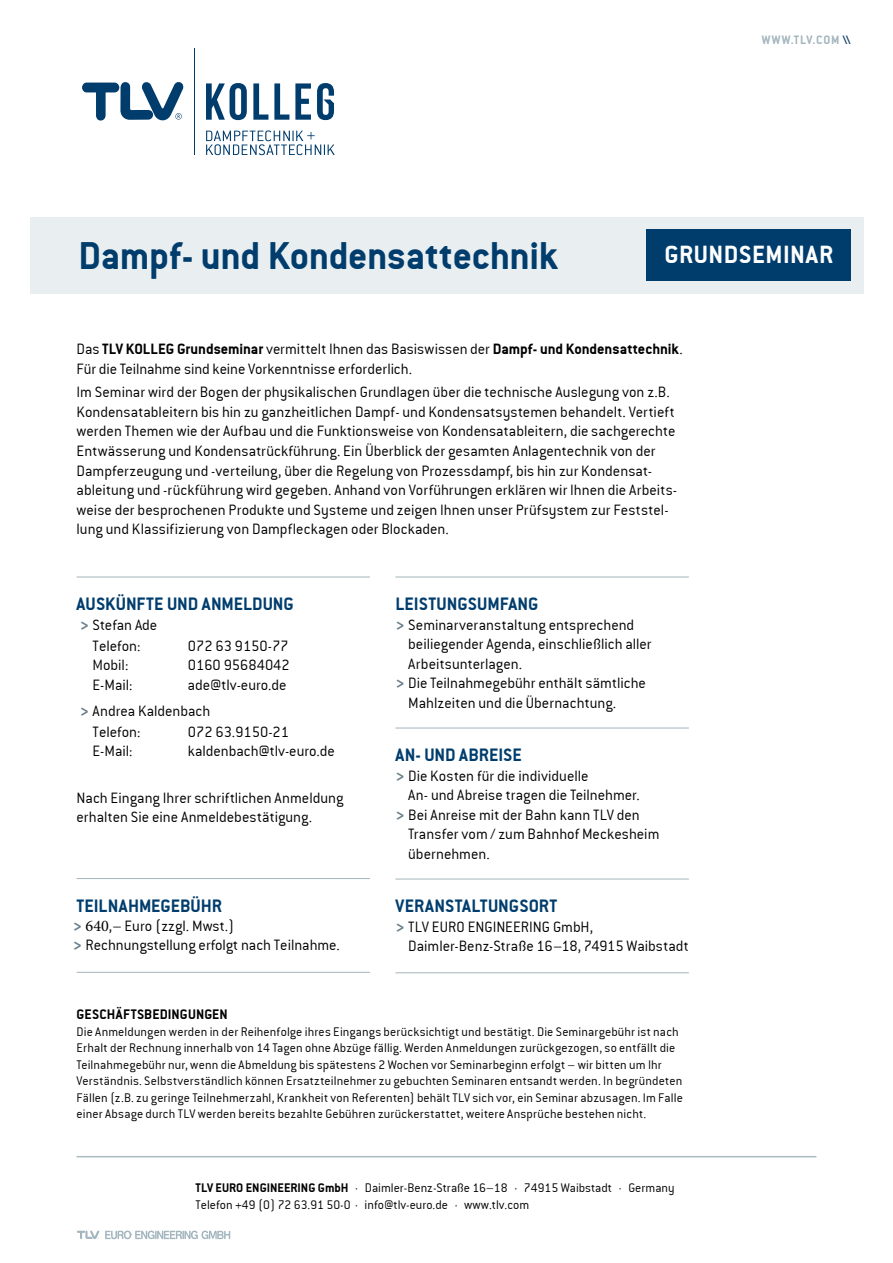
<style>
.page{position:relative;width:893px;height:1263px;background:#fff}
.page>*{position:absolute;margin:0;border:0;box-sizing:border-box;transform-origin:0 0}
.t1{font:42px "Conduit ITCTT Bold";letter-spacing:-.01em;color:#003d6d}
.t2{font:27px "Conduit ITCTT Bold";letter-spacing:.02em;color:#fff}
.t3{font:19.5px "Conduit ITCTT Bold";color:#003d6d}
.t4{font:16.2px/19.5px "Conduit ITCTT Light";color:#000}
.t5{font:16.2px "Conduit ITCTT Bold";letter-spacing:-.005em;color:#000}
.t6{font:15px "Conduit ITCTT Bold";letter-spacing:.01em;color:#000}
.t7{font:13.5px/16.5px "Conduit ITCTT Light";letter-spacing:.005em;color:#000}
.t8{font:13.2px "Conduit ITCTT Bold";letter-spacing:.065em;color:#a3b5be}
.s1{color:#003560}
.s2{font-family:"Conduit ITCTT Light"}
.s3{font-family:"Conduit ITCTT Bold";font-size:18px;color:#697e88}
.s4{font-family:"Minion Pro"}
.s5{font-family:"Conduit ITCTT Bold"}
</style>
<div class="page">
<svg style="left:77px;top:1230px;width:22px;height:9px"></svg>
<svg style="left:105px;top:1230px;width:125px;height:9px"></svg>
<div style="left:30px;top:217px;width:833px;height:76px;background:#e6ebef"></div>
<div style="left:646px;top:230px;width:204px;height:51px;background:#003d6d"></div>
<hr style="left:77px;top:1156px;width:739px;height:1px;background:#aabbc4">
<svg style="left:82px;top:82px;width:102px;height:39px"></svg>
<hr style="left:194px;top:48px;width:1px;height:107px;background:#003d6d">
<svg style="left:206px;top:130px;width:129px;height:25px"></svg>
<svg style="left:206px;top:83px;width:41px;height:37px"></svg>
<svg style="left:253px;top:83px;width:15px;height:37px"></svg>
<svg style="left:274px;top:83px;width:15px;height:37px"></svg>
<svg style="left:295px;top:83px;width:16px;height:37px"></svg>
<svg style="left:317px;top:83px;width:17px;height:37px"></svg>
<hr style="left:77px;top:577px;width:293px;height:1px;background:#a3b5be">
<hr style="left:77px;top:878px;width:293px;height:1px;background:#a3b5be">
<hr style="left:77px;top:972px;width:293px;height:1px;background:#a3b5be">
<hr style="left:395px;top:577px;width:294px;height:1px;background:#a3b5be">
<hr style="left:395px;top:728px;width:294px;height:1px;background:#a3b5be">
<hr style="left:395px;top:879px;width:294px;height:1px;background:#a3b5be">
<hr style="left:395px;top:972px;width:294px;height:1px;background:#a3b5be">
<p class="t8" style="left:762px;top:32px;width:90px">WWW.TLV.COM <span class="s1">\\</span></p>
<h1 class="t1" style="left:79px;top:230px;width:480px">Dampf- und Kondensattechnik</h1>
<h2 class="t2" style="left:664px;top:238px;width:171px">GRUNDSEMINAR</h2>
<p class="t5" style="left:77px;top:339px;width:608px"><span class="s2">Das</span> TLV KOLLEG Grundseminar <span class="s2">vermittelt Ihnen das Basiswissen der</span> Dampf- und Kondensattechnik<span class="s2">.</span></p>
<p class="t4" style="left:77px;top:356px;width:595px;line-height:23.7px">Für die Teilnahme sind keine Vorkenntnisse erforderlich.<br>Im Seminar wird der Bogen der physikalischen Grundlagen über die technische Auslegung von z.B.</p>
<p class="t4" style="left:77px;top:402px;width:602px">Kondensatableitern bis hin zu ganzheitlichen Dampf- und Kondensatsystemen behandelt. Vertieft werden Themen wie der Aufbau und die Funktionsweise von Kondensatableitern, die sachgerechte Entwässerung und Kondensatrückführung. Ein Überblick der gesamten Anlagentechnik von der Dampferzeugung und -verteilung, über die Regelung von Prozessdampf, bis hin zur Kondensat&shy;ableitung und -rückführung wird gegeben. Anhand von Vorführungen erklären wir Ihnen die Arbeits&shy;weise der besprochenen Produkte und Systeme und zeigen Ihnen unser Prüfsystem zur Feststel&shy;lung und Klassifizierung von Dampfleckagen oder Blockaden.</p>
<p class="t3" style="left:77px;top:592px;width:219px">AUSKÜNFTE UND ANMELDUNG</p>
<p class="t4" style="left:80px;top:614px;width:79px;line-height:21px;text-align:center"><span class="s3">&gt;</span> Stefan Ade<br>Telefon:</p>
<p class="t4" style="left:188px;top:635px;width:102px">072 63 9150-77</p>
<p class="t4" style="left:93px;top:655px;width:37px">Mobil:</p>
<p class="t4" style="left:188px;top:655px;width:103px">0160 95684042</p>
<p class="t4" style="left:93px;top:675px;width:42px">E-Mail:</p>
<p class="t4" style="left:80px;top:671px;width:208px;line-height:26.4px;text-indent:108px">ade@tlv-euro.de <span class="s3">&gt;</span> Andrea Kaldenbach</p>
<p class="t4" style="left:93px;top:722px;width:49px">Telefon:</p>
<p class="t4" style="left:188px;top:722px;width:103px">072 63.9150-21</p>
<p class="t4" style="left:93px;top:742px;width:42px">E-Mail:</p>
<p class="t4" style="left:188px;top:741px;width:149px">kaldenbach@tlv-euro.de</p>
<p class="t4" style="left:77px;top:787px;width:268px">Nach Eingang Ihrer schriftlichen Anmeldung erhalten Sie eine Anmeldebestätigung.</p>
<p class="t3" style="left:77px;top:894px;width:147px">TEILNAHMEGEBÜHR</p>
<p class="t4" style="left:73px;top:915px;width:269px"><span class="s3">&gt;</span> <span class="s4">640</span>,– Euro (zzgl. Mwst.)<br><span class="s3">&gt;</span> Rechnungstellung erfolgt nach Teilnahme.</p>
<p class="t3" style="left:395px;top:592px;width:145px">LEISTUNGSUMFANG</p>
<p class="t4" style="left:395px;top:614px;width:240px"><span class="s3">&gt;</span> Seminarveranstaltung entsprechend</p>
<p class="t4" style="left:408px;top:634px;width:245px">beiliegender Agenda, einschließlich aller</p>
<p class="t4" style="left:408px;top:653px;width:115px">Arbeitsunterlagen.</p>
<p class="t4" style="left:395px;top:673px;width:252px"><span class="s3">&gt;</span> Die Teilnahmegebühr enthält sämtliche</p>
<p class="t4" style="left:408px;top:692px;width:210px">Mahlzeiten und die Übernachtung.</p>
<p class="t3" style="left:395px;top:743px;width:128px">AN- UND ABREISE</p>
<p class="t4" style="left:395px;top:765px;width:195px"><span class="s3">&gt;</span> Die Kosten für die individuelle</p>
<p class="t4" style="left:408px;top:785px;width:233px">An- und Abreise tragen die Teilnehmer.</p>
<p class="t4" style="left:395px;top:804px;width:246px"><span class="s3">&gt;</span> Bei Anreise mit der Bahn kann TLV den</p>
<p class="t4" style="left:408px;top:824px;width:253px">Transfer vom / zum Bahnhof Meckesheim</p>
<p class="t4" style="left:408px;top:843px;width:83px">übernehmen.</p>
<p class="t3" style="left:395px;top:894px;width:163px">VERANSTALTUNGSORT</p>
<p class="t4" style="left:408px;top:916px;width:282px;text-indent:-13px"><span class="s3">&gt;</span> TLV EURO ENGINEERING GmbH,<br>Daimler-Benz-Straße 16–18, 74915 Waibstadt</p>
<p class="t6" style="left:77px;top:1005px;width:153px">GESCHÄFTSBEDINGUNGEN</p>
<p class="t7" style="left:77px;top:1023px;width:608px">Die Anmeldungen werden in der Reihenfolge ihres Eingangs berücksichtigt und bestätigt. Die Seminargebühr ist nach Erhalt der Rechnung innerhalb von 14 Tagen ohne Abzüge fällig. Werden Anmeldungen zurückgezogen, so entfällt die Teilnahmegebühr nur, wenn die Abmeldung bis spätestens 2 Wochen vor Seminarbeginn erfolgt – wir bitten um Ihr Verständnis. Selbstverständlich können Ersatzteilnehmer zu gebuchten Seminaren entsandt werden. In begründeten Fällen (z.B. zu geringe Teilnehmerzahl, Krankheit von Referenten) behält TLV sich vor, ein Seminar abzusagen. Im Falle einer Absage durch TLV werden bereits bezahlte Gebühren zurückerstattet, weitere Ansprüche bestehen nicht.</p>
<p class="t7" style="left:196px;top:1179px;width:481px"><span class="s5">TLV EURO ENGINEERING GmbH</span> · Daimler-Benz-Straße 16–18 · 74915 Waibstadt · Germany<br>Telefon +49 (0) 72 63.91 50-0 · info@tlv-euro.de · www.tlv.com</p>
</div>
